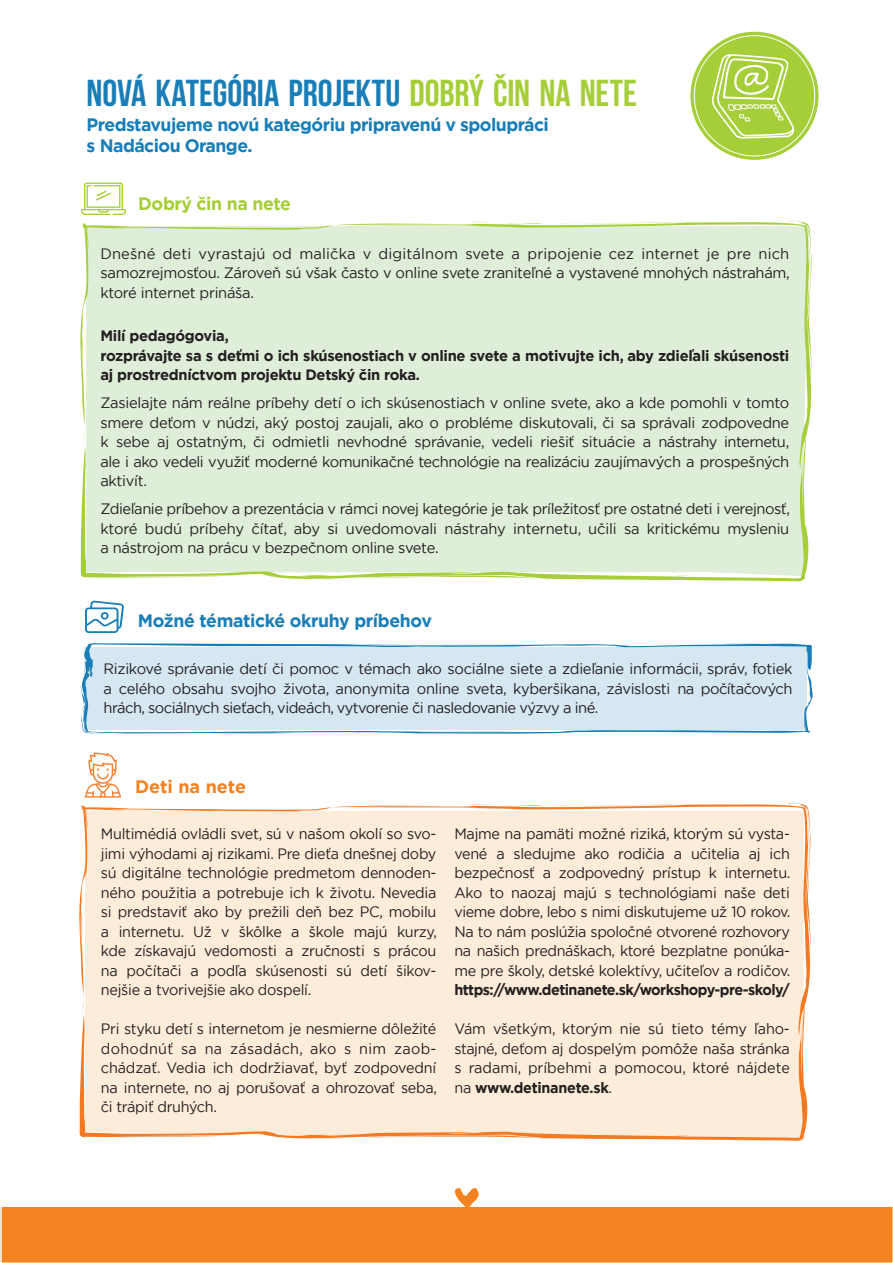
<style>
.page{position:relative;width:893px;height:1263px;background:#fff}
.page>*{position:absolute;margin:0;border:0;box-sizing:border-box;transform-origin:0 0}
.t1{font:37.5px "Bebas Neue";letter-spacing:-.005em;color:#197eb7}
.t2{font:700 18px/21px "Gotham";letter-spacing:-.03em;color:#197eb7}
.t3{font:700 18px "Gotham";letter-spacing:-.02em;color:#a6ce39}
.t4{font:700 18px "Gotham";color:#f58220}
.t5{font:15px/19.5px "Gotham";letter-spacing:-.02em;color:#231f20;text-align:justify;scale:.96 1}
.t6{font:15px/19.5px "Gotham";letter-spacing:-.02em;color:#231f20;text-align:justify}
.t7{font:700 15px/19.5px "Gotham";letter-spacing:-.02em;color:#231f20}
.t8{font:700 15px "Gotham";letter-spacing:-.04em;color:#231f20;scale:.96 1}
.s1{color:#a6ce39}
.s2{font-weight:700}
</style>
<div class="page">
<svg style="left:81px;top:643px;width:731px;height:92px;background:#d0e4f0"></svg>
<div style="left:0;top:1208px;width:893px;height:55px;background:#f58220"></div>
<svg style="left:455px;top:1188px;width:24px;height:20px"></svg>
<svg style="left:85px;top:752px;width:36px;height:46px"></svg>
<svg style="left:85px;top:600px;width:39px;height:33px"></svg>
<div style="left:79px;top:803px;width:730px;height:195px;background:#feecda"></div>
<svg style="left:781px;top:802px;width:30px;height:182px;background:#fce0c8"></svg>
<svg style="left:503px;top:805px;width:45px;height:1px"></svg>
<svg style="left:344px;top:804px;width:147px;height:4px"></svg>
<svg style="left:79px;top:998px;width:729px;height:143px;background:#fde8d5"></svg>
<div style="left:80px;top:221px;width:730px;height:208px;background:#dfeed9"></div>
<svg style="left:782px;top:220px;width:30px;height:194px;background:#dbebc9"></svg>
<svg style="left:504px;top:223px;width:45px;height:1px"></svg>
<svg style="left:345px;top:222px;width:147px;height:4px"></svg>
<svg style="left:80px;top:429px;width:729px;height:153px;background:#e0eed8"></svg>
<svg style="left:690px;top:32px;width:129px;height:128px;background:#add249"></svg>
<svg style="left:712px;top:53px;width:83px;height:87px;background:#b8d863"></svg>
<svg style="left:81px;top:183px;width:45px;height:32px"></svg>
<svg style="left:0;top:1207px;width:1px;height:56px"></svg>
<h1 class="t1" style="left:87px;top:72px;width:552px">NOVÁ KATEGÓRIA PROJEKTU <span class="s1">DOBRÝ ČIN NA NETE</span></h1>
<p class="t2" style="left:87px;top:115px;width:464px">Predstavujeme novú kategóriu pripravenú v spolupráci s Nadáciou Orange.</p>
<p class="t3" style="left:138px;top:195px;width:154px">Dobrý čin na nete</p>
<p class="t6" style="left:100px;top:245px;width:691px">Dnešné deti vyrastajú od malička v digitálnom svete a pripojenie cez internet je pre nich samozrejmosťou. Zároveň sú však často v online svete zraniteľné a vystavené mnohých nástrahám, ktoré internet prináša.</p>
<p class="t7" style="left:100px;top:327px;width:690px">Milí pedagógovia,<br>rozprávajte sa s deťmi o ich skúsenostiach v online svete a motivujte ich, aby zdieľali skúsenosti aj prostredníctvom projektu Detský čin roka.</p>
<p class="t6" style="left:100px;top:394px;width:690px">Zasielajte nám reálne príbehy detí o ich skúsenostiach v online svete, ako a kde pomohli v tomto smere deťom v núdzi, aký postoj zaujali, ako o probléme diskutovali, či sa správali zodpovedne k sebe aj ostatným, či odmietli nevhodné správanie, vedeli riešiť situácie a nástrahy internetu, ale i ako vedeli využiť moderné komunikačné technológie na realizáciu zaujímavých a prospešných aktivít.</p>
<p class="t6" style="left:100px;top:500px;width:691px">Zdieľanie príbehov a prezentácia v rámci novej kategórie je tak príležitosť pre ostatné deti i verejnosť, ktoré budú príbehy čítať, aby si uvedomovali nástrahy internetu, učili sa kritickému mysleniu a nástrojom na prácu v bezpečnom online svete.</p>
<p class="t2" style="left:138px;top:611px;width:295px">Možné tématické okruhy príbehov</p>
<p class="t6" style="left:104px;top:660px;width:690px">Rizikové správanie detí či pomoc v témach ako sociálne siete a zdieľanie informácii, správ, fotiek a celého obsahu svojho života, anonymita online sveta, kyberšikana, závislosti na počítačových hrách, sociálnych sieťach, videách, vytvorenie či nasledovanie výzvy a iné.</p>
<p class="t4" style="left:135px;top:778px;width:113px">Deti na nete</p>
<p class="t5" style="left:101px;top:825px;width:351px">Multimédiá ovládli svet, sú v našom okolí so svo&shy;jimi výhodami aj rizikami. Pre dieťa dnešnej doby sú digitálne technológie predmetom dennoden&shy;ného použitia a potrebuje ich k životu. Nevedia si predstaviť ako by prežili deň bez PC, mobilu a internetu. Už v škôlke a škole majú kurzy, kde získavajú vedomosti a zručnosti s prácou na počítači a podľa skúsenosti sú detí šikov&shy;nejšie a tvorivejšie ako dospelí.</p>
<p class="t5" style="left:101px;top:1020px;width:352px">Pri styku detí s internetom je nesmierne dôležité dohodnúť sa na zásadách, ako s nim zaob&shy;chádzať. Vedia ich dodržiavať, byť zodpovední na internete, no aj porušovať a ohrozovať seba, či trápiť druhých.</p>
<p class="t5" style="left:454px;top:825px;width:352px">Majme na pamäti možné riziká, ktorým sú vysta&shy;vené a sledujme ako rodičia a učitelia aj ich bezpečnosť a zodpovedný prístup k internetu.<br>Ako to naozaj majú s technológiami naše deti vieme dobre, lebo s nimi diskutujeme už 10 rokov.<br>Na to nám poslúžia spoločné otvorené rozhovory na našich prednáškach, ktoré bezplatne ponúka&shy;me pre školy, detské kolektívy, učiteľov a rodičov.</p>
<p class="t8" style="left:454px;top:983px;width:351px">https://www.detinanete.sk/workshopy-pre-skoly/</p>
<p class="t5" style="left:454px;top:1020px;width:351px">Vám všetkým, ktorým nie sú tieto témy ľaho&shy;stajné, deťom aj dospelým pomôže naša stránka s radami, príbehmi a pomocou, ktoré nájdete na <span class="s2">www.detinanete.sk</span>.</p>
</div>
